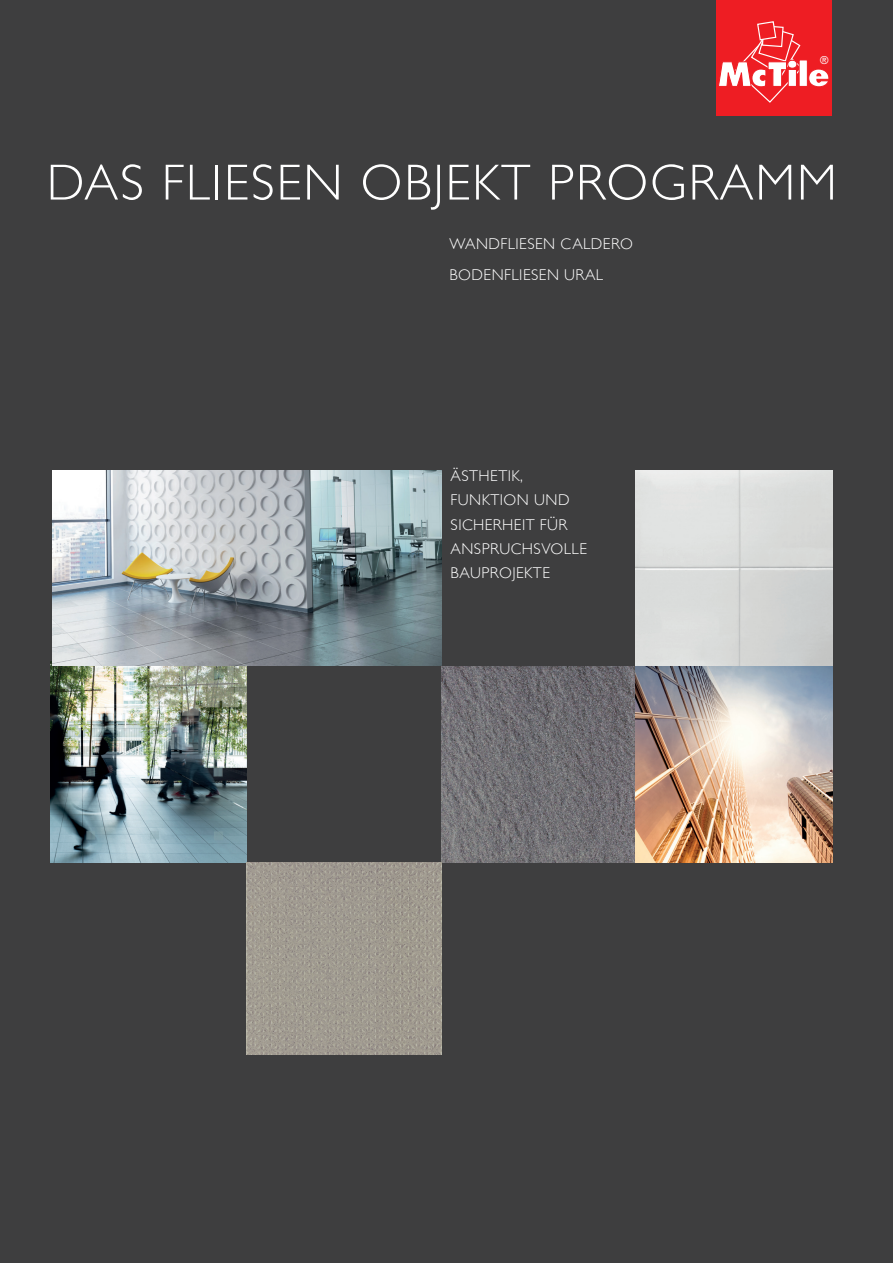
<style>
.page{position:relative;width:893px;height:1263px;background:#3e3e3f}
.page>*{position:absolute;margin:0;border:0;box-sizing:border-box;transform-origin:0 0}
.t1{font:300 51px "Gill Sans Std";letter-spacing:.035em;color:#fff}
.t2{font:300 15.6px/24.2px "Gill Sans";letter-spacing:.03em;color:#fff}
.t3{font:500 10.5px "Futura Std";color:#fff}
</style>
<div class="page">
<img style="left:441px;top:666px;width:195px;height:197px">
<img style="left:636px;top:666px;width:197px;height:197px">
<img style="left:51px;top:661px;width:196px;height:202px">
<img style="left:247px;top:863px;width:194px;height:191px">
<img style="left:52px;top:470px;width:389px;height:196px">
<img style="left:636px;top:470px;width:197px;height:196px">
<div style="left:716px;top:0;width:116px;height:115px;background:#ee1d23"></div>
<svg style="left:718px;top:21px;width:111px;height:82px"></svg>
<p class="t3" style="left:820px;top:53px;width:10px">®</p>
<h1 class="t1" style="left:47px;top:154px;width:792px">DAS FLIESEN OBJEKT PROGRAMM</h1>
<p class="t2" style="left:450px;top:228px;width:185px;line-height:31.2px">WANDFLIESEN CALDERO<br>BODENFLIESEN URAL</p>
<p class="t2" style="left:451px;top:463px;width:138px">ÄSTHETIK,<br>FUNKTION UND<br>SICHERHEIT FÜR<br>ANSPRUCHSVOLLE<br>BAUPROJEKTE</p>
</div>
